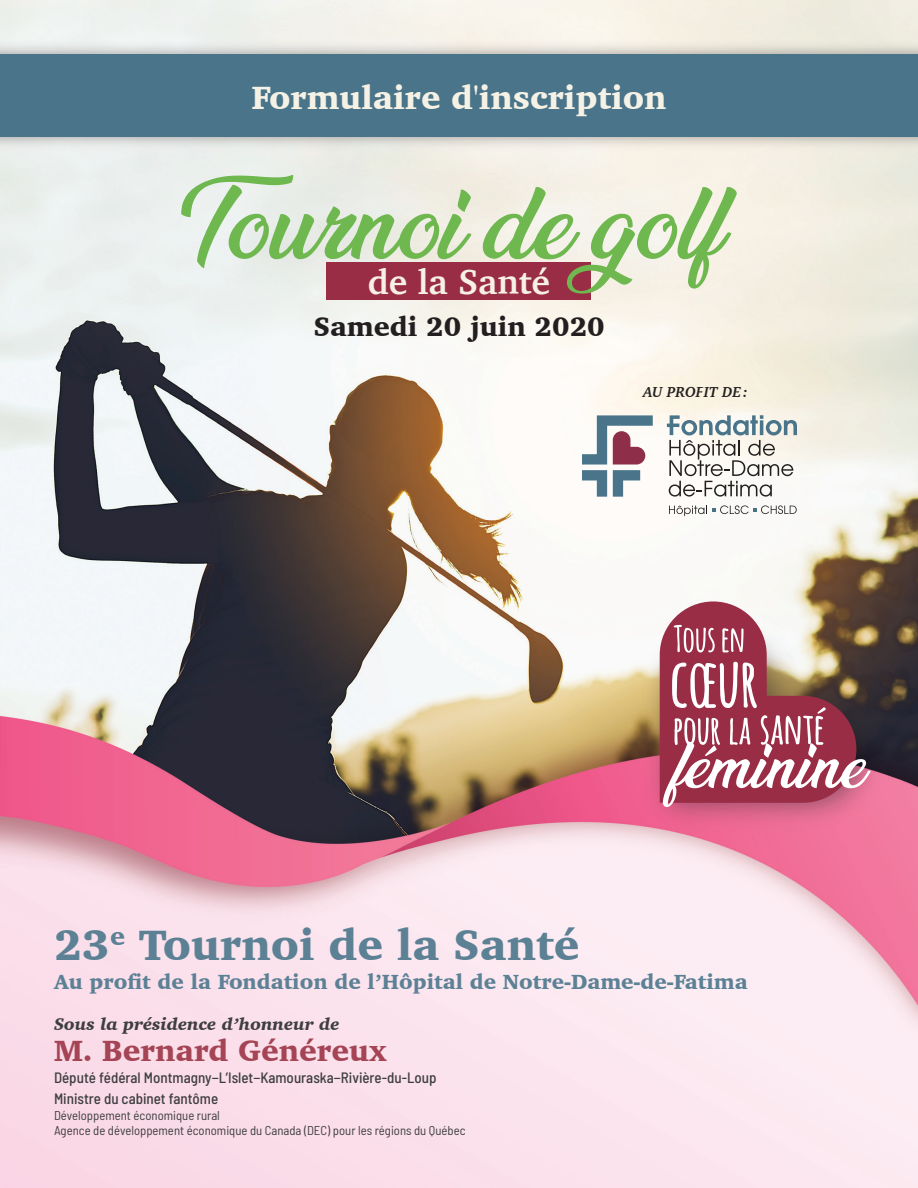
<style>
.page{position:relative;width:918px;height:1188px;background:#fff}
.page>*{position:absolute;margin:0;border:0;box-sizing:border-box;transform-origin:0 0}
.t1{font:900 89.25px "Ananda";color:#6fb850}
.t2{font:900 43.5px "Charter";color:#5c8195}
.t3{font:700 35.4px "Charter";color:#f6f0e6}
.t4{font:900 33px "Charter";color:#f5f1e5}
.t5{font:900 30px "Charter";color:#a44455}
.t6{font:900 27.15px "Charter";color:#231f20}
.t7{font:900 21px "Charter";color:#5c8195}
.t8{font:italic 900 17.25px "Charter";color:#3e3e3f}
.t9{font:500 semi-condensed 15px "Barlow";color:#3e3e3f}
.t10{font:italic 700 14.85px "Charter";color:#231f20}
.t11{font:semi-condensed 12.75px "Barlow";color:#3e3e3f}
</style>
<div class="page">
<img style="left:0;top:0;width:918px;height:1188px">
<svg style="left:582px;top:415px;width:71px;height:82px"></svg>
<svg style="left:667px;top:415px;width:130px;height:82px"></svg>
<svg style="left:669px;top:505px;width:128px;height:11px"></svg>
<div style="left:327px;top:263px;width:264px;height:37px;background:#982d45"></div>
<div style="left:0;top:54px;width:918px;height:82px;background:#49748a"></div>
<svg style="left:660px;top:601px;width:211px;height:206px"></svg>
<p class="t4" style="left:251px;top:77px;width:417px">Formulaire d'inscription</p>
<p class="t1" style="left:182px;top:176px;width:542px">Tournoi de golf</p>
<p class="t3" style="left:368px;top:251px;width:184px">de la Santé</p>
<p class="t6" style="left:313px;top:310px;width:293px">Samedi 20 juin 2020</p>
<p class="t10" style="left:643px;top:380px;width:106px">AU PROFIT DE:</p>
<p class="t2" style="left:54px;top:918px;width:527px">23<sup>e</sup> Tournoi de la Santé</p>
<p class="t7" style="left:54px;top:969px;width:695px">Au profit de la Fondation de l’Hôpital de Notre-Dame-de-Fatima</p>
<p class="t8" style="left:54px;top:1014px;width:287px">Sous la présidence d’honneur de</p>
<p class="t5" style="left:54px;top:1032px;width:335px">M. Bernard Généreux</p>
<p class="t9" style="left:54px;top:1069px;width:384px">Député fédéral Montmagny−L’Islet−Kamouraska−Rivière-du-Loup</p>
<p class="t9" style="left:54px;top:1089px;width:166px">Ministre du cabinet fantôme</p>
<p class="t11" style="left:54px;top:1107px;width:167px">Développement économique rural</p>
<p class="t11" style="left:54px;top:1122px;width:413px">Agence de développement économique du Canada (DEC) pour les régions du Québec</p>
</div>
